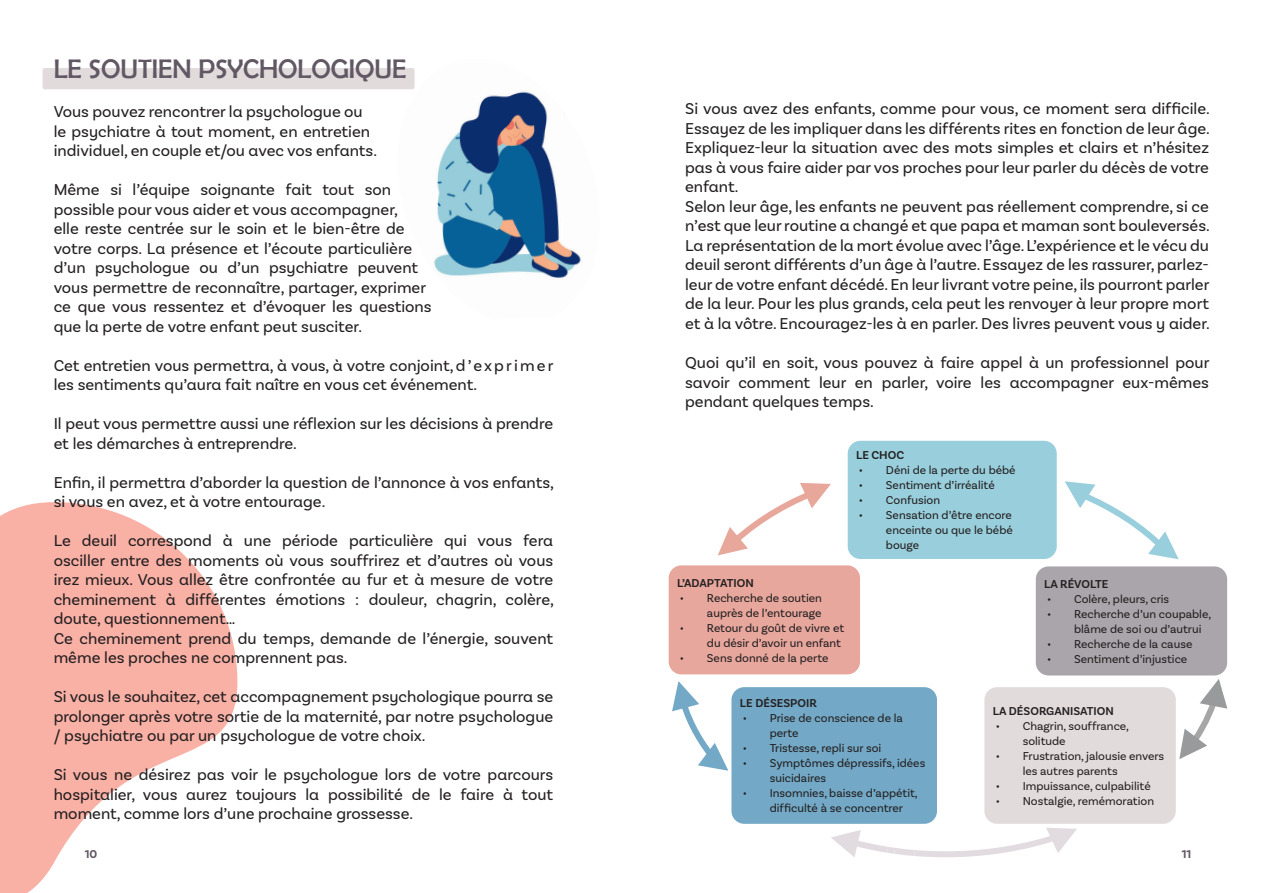
<style>
.page{position:relative;width:1263px;height:893px;background:#fff}
.page>*{position:absolute;margin:0;border:0;box-sizing:border-box;transform-origin:0 0}
.t1{font:27px "Berlin Sans FB";color:#615864}
.t2{font:16.5px/19.5px "TRIAL Basic Sans Alt";color:#231f20}
.t3{font:12px/15px "Basic Sans";color:#231f20}
.t4{font:600 12px "Basic Sans";color:#231f20}
.t5{font:700 12px "Basic Sans";color:#615864}
</style>
<div class="page">
<img style="left:383px;top:89px;width:198px;height:189px">
<svg style="left:0;top:502px;width:237px;height:391px;fill:#f9b0a5"></svg>
<div style="left:43px;top:68px;width:372px;height:21px;background:#e2dbdc"></div>
<div style="left:669px;top:565px;width:191px;height:109px;background:#e7a79d;border-radius:13px"></div>
<div style="left:848px;top:441px;width:209px;height:118px;background:#99cfdc;border-radius:13px"></div>
<div style="left:1036px;top:566px;width:191px;height:109px;background:#aaa5aa;border-radius:13px"></div>
<div style="left:984px;top:687px;width:192px;height:137px;background:#e2dbdc;border-radius:13px"></div>
<div style="left:731px;top:687px;width:206px;height:137px;background:#73a9c6;border-radius:13px"></div>
<svg style="left:718px;top:483px;width:113px;height:73px"></svg>
<svg style="left:1065px;top:481px;width:114px;height:79px"></svg>
<svg style="left:672px;top:681px;width:56px;height:90px"></svg>
<svg style="left:1179px;top:679px;width:48px;height:80px"></svg>
<svg style="left:831px;top:828px;width:246px;height:30px"></svg>
<h1 class="t1" style="left:54px;top:54px;width:354px">LE SOUTIEN PSYCHOLOGIQUE</h1>
<p class="t2" style="left:54px;top:102px;width:325px">Vous pouvez rencontrer la psychologue ou le psychiatre à tout moment, en entretien individuel, en couple et/ou avec vos enfants.</p>
<p class="t2" style="left:54px;top:180px;width:379px">Même si l’équipe soignante fait tout son possible pour vous aider et vous accompagner,<br>elle reste centrée sur le soin et le bien-être de votre corps. La présence et l’écoute particulière d’un psychologue ou d’un psychiatre peuvent vous permettre de reconnaître, partager, exprimer ce que vous ressentez et d’évoquer les questions que la perte de votre enfant peut susciter.</p>
<p class="t2" style="left:54px;top:355px;width:501px">Cet entretien vous permettra, à vous, à votre conjoint, d ’e x p r i m e r les sentiments qu’aura fait naître en vous cet événement.</p>
<p class="t2" style="left:54px;top:414px;width:501px">Il peut vous permettre aussi une réflexion sur les décisions à prendre et les démarches à entreprendre.</p>
<p class="t2" style="left:54px;top:472px;width:502px">Enfin, il permettra d’aborder la question de l’annonce à vos enfants, si vous en avez, et à votre entourage.</p>
<p class="t2" style="left:54px;top:531px;width:502px">Le deuil correspond à une période particulière qui vous fera osciller entre des moments où vous souffrirez et d’autres où vous irez mieux. Vous allez être confrontée au fur et à mesure de votre cheminement à différentes émotions : douleur, chagrin, colère, doute, questionnement…<br>Ce cheminement prend du temps, demande de l’énergie, souvent même les proches ne comprennent pas.</p>
<p class="t2" style="left:54px;top:687px;width:501px;text-align:justify">Si vous le souhaitez, cet accompagnement psychologique pourra se prolonger après votre sortie de la maternité, par notre psychologue / psychiatre ou par un psychologue de votre choix.</p>
<p class="t2" style="left:54px;top:765px;width:501px;text-align:justify">Si vous ne désirez pas voir le psychologue lors de votre parcours hospitalier, vous aurez toujours la possibilité de le faire à tout moment, comme lors d’une prochaine grossesse.</p>
<p class="t2" style="left:685px;top:99px;width:526px">Si vous avez des enfants, comme pour vous, ce moment sera difficile.<br>Essayez de les impliquer dans les différents rites en fonction de leur âge.<br>Expliquez-leur la situation avec des mots simples et clairs et n’hésitez pas à vous faire aider par vos proches pour leur parler du décès de votre enfant.<br>Selon leur âge, les enfants ne peuvent pas réellement comprendre, si ce n’est que leur routine a changé et que papa et maman sont bouleversés.<br>La représentation de la mort évolue avec l’âge. L’expérience et le vécu du deuil seront différents d’un âge à l’autre. Essayez de les rassurer, parlez&shy;leur de votre enfant décédé. En leur livrant votre peine, ils pourront parler de la leur. Pour les plus grands, cela peut les renvoyer à leur propre mort et à la vôtre. Encouragez-les à en parler. Des livres peuvent vous y aider.</p>
<p class="t2" style="left:685px;top:353px;width:526px;text-align:justify">Quoi qu’il en soit, vous pouvez à faire appel à un professionnel pour savoir comment leur en parler, voire les accompagner eux-mêmes pendant quelques temps.</p>
<p class="t4" style="left:856px;top:448px;width:49px">LE CHOC</p>
<p class="t3" style="left:859px;top:463px;width:158px">• Déni de la perte du bébé</p>
<p class="t3" style="left:859px;top:478px;width:137px">• Sentiment d’irréalité</p>
<p class="t3" style="left:859px;top:493px;width:83px">• Confusion</p>
<p class="t3" style="left:886px;top:508px;width:128px;text-align:justify;text-indent:-27px">• Sensation d’être encore enceinte ou que le bébé bouge</p>
<p class="t4" style="left:677px;top:576px;width:78px">L’ADAPTATION</p>
<p class="t3" style="left:680px;top:590px;width:143px;text-align:right">• Recherche de soutien auprès de l’entourage</p>
<p class="t3" style="left:680px;top:620px;width:166px;text-align:right">• Retour du goût de vivre et du désir d’avoir un enfant</p>
<p class="t3" style="left:680px;top:650px;width:150px">• Sens donné de la perte</p>
<p class="t4" style="left:740px;top:696px;width:78px">LE DÉSESPOIR</p>
<p class="t3" style="left:770px;top:711px;width:135px;text-indent:-27px">• Prise de conscience de la perte</p>
<p class="t3" style="left:743px;top:741px;width:140px">• Tristesse, repli sur soi</p>
<p class="t3" style="left:770px;top:756px;width:157px;text-indent:-27px">• Symptômes dépressifs, idées suicidaires</p>
<p class="t3" style="left:770px;top:786px;width:150px;text-indent:-27px">• Insomnies, baisse d’appétit, difficulté à se concentrer</p>
<p class="t4" style="left:1044px;top:577px;width:66px">LA RÉVOLTE</p>
<p class="t3" style="left:1047px;top:591px;width:124px">• Colère, pleurs, cris</p>
<p class="t3" style="left:1074px;top:606px;width:139px;text-indent:-27px">• Recherche d’un coupable, blâme de soi ou d’autrui</p>
<p class="t3" style="left:1047px;top:636px;width:147px">• Recherche de la cause</p>
<p class="t3" style="left:1047px;top:651px;width:142px">• Sentiment d’injustice</p>
<p class="t4" style="left:993px;top:704px;width:122px">LA DÉSORGANISATION</p>
<p class="t3" style="left:1023px;top:718px;width:108px;text-indent:-27px">• Chagrin, souffrance, solitude</p>
<p class="t3" style="left:1023px;top:748px;width:143px;text-indent:-27px">• Frustration, jalousie envers les autres parents</p>
<p class="t3" style="left:996px;top:778px;width:157px">• Impuissance, culpabilité</p>
<p class="t3" style="left:996px;top:793px;width:160px">• Nostalgie, remémoration</p>
<p class="t5" style="left:85px;top:847px;width:14px">10</p>
<p class="t5" style="left:1182px;top:847px;width:11px">11</p>
</div>
